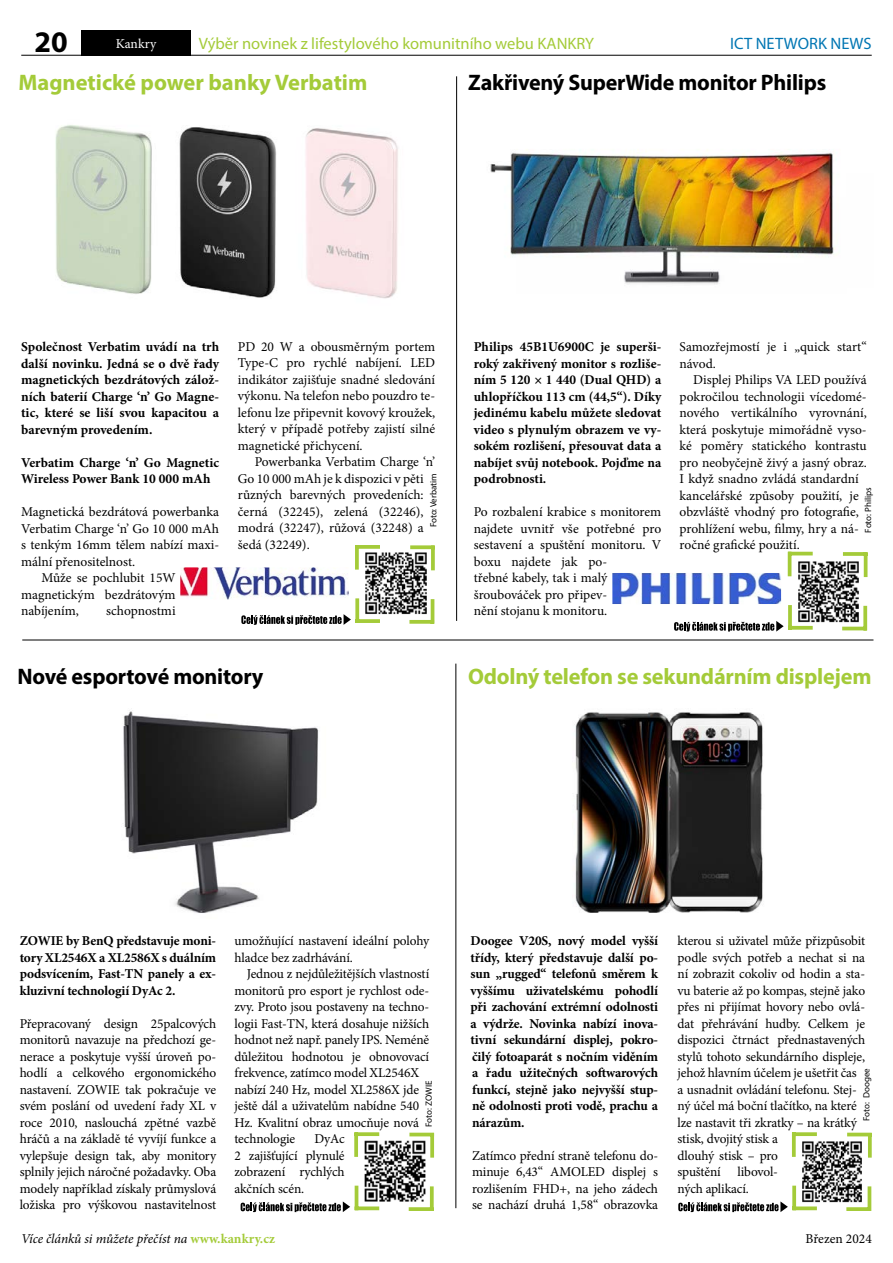
<style>
.page{position:relative;width:893px;height:1263px;background:#fff}
.page>*{position:absolute;margin:0;border:0;box-sizing:border-box;transform-origin:0 0}
.t1{font:700 30px "Myriad Pro";color:#000}
.t2{font:700 22.5px "Myriad Pro";letter-spacing:-.01em;color:#a4cb39}
.t3{font:700 22.5px "Myriad Pro";letter-spacing:-.01em;color:#000}
.t4{font:16.5px "Myriad Pro";color:#a4cb39}
.t5{font:16.5px "Myriad Pro";color:#0176b3}
.t6{font:13.5px/16.5px "Minion Pro";letter-spacing:-.01em;color:#000}
.t7{font:700 13.5px/16.5px "Minion Pro";letter-spacing:-.005em;color:#000;text-align:justify}
.t8{font:italic 13.5px "Minion Pro";letter-spacing:-.01em;color:#000}
.t9{font:13.5px "Minion Pro";letter-spacing:.005em;color:#fff}
.t10{font:9px "Myriad Pro";color:#000}
.s1{font-weight:700;font-style:normal;color:#a4cb39}
</style>
<div class="page">
<hr style="left:21px;top:55px;width:851px;height:1px;background:#000">
<div style="left:81px;top:30px;width:110px;height:26px;background:#000"></div>
<hr style="left:22px;top:640px;width:851px;height:1px;background:#000">
<hr style="left:455px;top:664px;width:1px;height:544px;background:#000">
<svg style="left:358px;top:1132px;width:21px;height:4px"></svg>
<svg style="left:354px;top:1132px;width:4px;height:25px"></svg>
<svg style="left:358px;top:1206px;width:21px;height:4px"></svg>
<hr style="left:355px;top:1186px;width:3px;height:24px;background:#a4cb39">
<hr style="left:409px;top:1133px;width:25px;height:3px;background:#a4cb39">
<svg style="left:430px;top:1136px;width:4px;height:21px"></svg>
<svg style="left:409px;top:1207px;width:21px;height:4px"></svg>
<svg style="left:430px;top:1186px;width:4px;height:25px"></svg>
<svg style="left:241px;top:1201px;width:109px;height:11px"></svg>
<svg style="left:796px;top:1132px;width:21px;height:4px"></svg>
<svg style="left:792px;top:1132px;width:4px;height:25px"></svg>
<svg style="left:796px;top:1206px;width:21px;height:4px"></svg>
<svg style="left:792px;top:1186px;width:4px;height:24px"></svg>
<hr style="left:847px;top:1133px;width:25px;height:3px;background:#a4cb39">
<svg style="left:868px;top:1136px;width:4px;height:21px"></svg>
<svg style="left:846px;top:1207px;width:22px;height:4px"></svg>
<hr style="left:868px;top:1186px;width:3px;height:25px;background:#a4cb39">
<svg style="left:678px;top:1201px;width:110px;height:11px"></svg>
<img style="left:802px;top:1141px;width:60px;height:62px">
<img style="left:364px;top:1140px;width:62px;height:62px">
<hr style="left:456px;top:76px;width:1px;height:545px;background:#000">
<svg style="left:359px;top:545px;width:21px;height:4px"></svg>
<svg style="left:355px;top:545px;width:4px;height:25px"></svg>
<svg style="left:359px;top:619px;width:21px;height:4px"></svg>
<svg style="left:355px;top:598px;width:4px;height:25px"></svg>
<svg style="left:410px;top:545px;width:25px;height:4px"></svg>
<svg style="left:431px;top:546px;width:4px;height:24px"></svg>
<svg style="left:409px;top:620px;width:22px;height:4px"></svg>
<hr style="left:431px;top:599px;width:3px;height:25px;background:#a4cb39">
<svg style="left:241px;top:614px;width:110px;height:11px"></svg>
<hr style="left:788px;top:552px;width:25px;height:3px;background:#a4cb39">
<hr style="left:788px;top:552px;width:3px;height:24px;background:#a4cb39">
<svg style="left:792px;top:626px;width:21px;height:4px"></svg>
<svg style="left:788px;top:605px;width:4px;height:25px"></svg>
<svg style="left:843px;top:552px;width:21px;height:4px"></svg>
<hr style="left:864px;top:552px;width:3px;height:25px;background:#a4cb39">
<hr style="left:842px;top:627px;width:25px;height:3px;background:#a4cb39">
<svg style="left:863px;top:606px;width:4px;height:21px"></svg>
<svg style="left:674px;top:621px;width:110px;height:11px"></svg>
<img style="left:798px;top:561px;width:61px;height:62px">
<img style="left:365px;top:552px;width:62px;height:63px">
<img style="left:180px;top:567px;width:169px;height:32px">
<img style="left:574px;top:712px;width:189px;height:201px">
<img style="left:123px;top:711px;width:196px;height:202px">
<img style="left:490px;top:150px;width:346px;height:135px">
<img style="left:55px;top:125px;width:343px;height:174px">
<img style="left:612px;top:573px;width:169px;height:31px">
<h1 class="t1" style="left:35px;top:23px;width:35px">20</h1>
<p class="t9" style="left:116px;top:34px;width:42px">Kankry</p>
<p class="t4" style="left:199px;top:33px;width:397px">Výběr novinek z lifestylového komunitního webu KANKRY</p>
<p class="t5" style="left:730px;top:33px;width:143px">ICT NETWORK NEWS</p>
<h2 class="t2" style="left:18px;top:68px;width:351px">Magnetické power banky Verbatim</h2>
<h2 class="t3" style="left:468px;top:68px;width:360px">Zakřivený SuperWide monitor Philips</h2>
<p class="t7" style="left:21px;top:338px;width:200px">Společnost Verbatim uvádí na trh další novinku. Jedná se o dvě řady magnetických bezdrátových zálož&shy;ních baterií Charge ‘n’ Go Magne&shy;tic, které se liší svou kapacitou a barevným provedením.</p>
<p class="t7" style="left:21px;top:454px;width:199px">Verbatim Charge ‘n’ Go Magnetic<br>Wireless Power Bank 10 000 mAh</p>
<p class="t6" style="left:21px;top:503px;width:200px">Magnetická bezdrátová powerbanka</p>
<p class="t6" style="left:21px;top:520px;width:199px">Verbatim Charge ‘n’ Go 10 000 mAh</p>
<p class="t6" style="left:21px;top:536px;width:200px">s tenkým 16mm tělem nabízí maxi-</p>
<p class="t6" style="left:21px;top:553px;width:116px">mální přenositelnost.</p>
<p class="t6" style="left:42px;top:569px;width:136px">Může se pochlubit 15W</p>
<p class="t6" style="left:21px;top:586px;width:156px">magnetickým bezdrátovým</p>
<p class="t6" style="left:21px;top:602px;width:59px">nabíjením,</p>
<p class="t6" style="left:106px;top:602px;width:71px">schopnostmi</p>
<p class="t6" style="left:238px;top:338px;width:199px;text-align:justify">PD 20 W a obousměrným portem Type-C pro rychlé nabíjení. LED indikátor zajišťuje snadné sledování výkonu. Na telefon nebo pouzdro te&shy;lefonu lze připevnit kovový kroužek, který v případě potřeby zajistí silné magnetické přichycení.</p>
<p class="t6" style="left:238px;top:454px;width:199px;text-indent:17px">Powerbanka Verbatim Charge ‘n’<br>Go 10 000 mAh je k dispozici v pěti různých barevných provedeních: černá (32245), zelená (32246), modrá (32247), růžová (32248) a šedá (32249).</p>
<p class="t10" style="left:428px;top:527px;width:56px;rotate:-90deg">Foto: Verbatim</p>
<h2 class="t3" style="left:18px;top:662px;width:247px">Nové esportové monitory</h2>
<p class="t7" style="left:474px;top:338px;width:189px">Philips 45B1U6900C je superši&shy;roký zakřivený monitor s rozliše&shy;ním 5 120 × 1 440 (Dual QHD) a uhlopříčkou 113 cm (44,5“). Díky jedinému kabelu můžete sledovat video s plynulým obrazem ve vy&shy;sokém rozlišení, přesouvat data a nabíjet svůj notebook. Pojďme na podrobnosti.</p>
<p class="t6" style="left:474px;top:504px;width:189px">Po rozbalení krabice s monitorem najdete uvnitř vše potřebné pro sestavení a spuštění monitoru. V boxu najdete jak po-<br>třebné kabely, tak i malý šroubováček pro připev-<br>nění stojanu k monitoru.</p>
<p class="t6" style="left:680px;top:338px;width:189px">Samozřejmostí je i „quick start“ návod.</p>
<p class="t6" style="left:680px;top:371px;width:189px;text-indent:14px">Displej Philips VA LED používá pokročilou technologii vícedomé&shy;nového vertikálního vyrovnání, která poskytuje mimořádně vyso&shy;ké poměry statického kontrastu pro neobyčejně živý a jasný obraz.<br>I když snadno zvládá standardní kancelářské způsoby použití, je obzvláště vhodný pro fotografie, prohlížení webu, filmy, hry a ná&shy;ročné grafické použití.</p>
<p class="t10" style="left:862px;top:533px;width:47px;rotate:-90deg">Foto: Philips</p>
<h2 class="t2" style="left:468px;top:662px;width:405px">Odolný telefon se sekundárním displejem</h2>
<p class="t7" style="left:20px;top:932px;width:198px">ZOWIE by BenQ představuje moni&shy;tory XL2546X a XL2586X s duálním podsvícením, Fast-TN panely a ex&shy;kluzivní technologií DyAc 2.</p>
<p class="t6" style="left:20px;top:1015px;width:198px;text-align:justify">Přepracovaný design 25palcových monitorů navazuje na předchozí ge&shy;nerace a poskytuje vyšší úroveň po&shy;hodlí a celkového ergonomického nastavení. ZOWIE tak pokračuje ve svém poslání od uvedení řady XL v roce 2010, naslouchá zpětné vazbě hráčů a na základě té vyvíjí funkce a vylepšuje design tak, aby monitory splnily jejich náročné požadavky. Oba modely například získaly průmyslová ložiska pro výškovou nastavitelnost</p>
<p class="t6" style="left:234px;top:932px;width:196px">umožňující nastavení ideální polohy hladce bez zadrhávání.</p>
<p class="t6" style="left:234px;top:965px;width:196px;text-indent:12px">Jednou z nejdůležitějších vlastností monitorů pro esport je rychlost ode&shy;zvy. Proto jsou postaveny na techno&shy;logii Fast-TN, která dosahuje nižších hodnot než např. panely IPS. Neméně důležitou hodnotou je obnovovací frekvence, zatímco model XL2546X nabízí 240 Hz, model XL2586X jde ještě dál a uživatelům nabídne 540<br>Hz. Kvalitní obraz umocňuje nová technologie</p>
<p class="t10" style="left:423px;top:1127px;width:47px;rotate:-90deg">Foto: ZOWIE</p>
<p class="t6" style="left:234px;top:1130px;width:112px;text-align:justify;text-indent:80px">DyAc 2 zajišťující plynulé zobrazení rychlých akčních scén.</p>
<p class="t7" style="left:471px;top:932px;width:189px">Doogee V20S, nový model vyšší třídy, který představuje další po&shy;sun „rugged“ telefonů směrem k vyššímu uživatelskému pohodlí při zachování extrémní odolnosti a výdrže. Novinka nabízí inova&shy;tivní sekundární displej, pokro&shy;čilý fotoaparát s nočním viděním a řadu užitečných softwarových funkcí, stejně jako nejvyšší stup&shy;ně odolnosti proti vodě, prachu a nárazům.</p>
<p class="t6" style="left:472px;top:1147px;width:188px;text-align:justify">Zatímco přední straně telefonu do&shy;minuje 6,43“ AMOLED displej s rozlišením FHD+, na jeho zádech se nachází druhá 1,58“ obrazovka</p>
<p class="t6" style="left:678px;top:932px;width:189px">kterou si uživatel může přizpůsobit podle svých potřeb a nechat si na ní zobrazit cokoliv od hodin a sta&shy;vu baterie až po kompas, stejně jako přes ni přijímat hovory nebo ovlá&shy;dat přehrávání hudby. Celkem je dispozici čtrnáct přednastavených stylů tohoto sekundárního displeje, jehož hlavním účelem je ušetřit čas a usnadnit ovládání telefonu. Stej&shy;ný účel má boční tlačítko, na které lze nastavit tři zkratky – na krátký stisk, dvojitý stisk a<br>dlouhý stisk – pro<br>spuštění libovol-<br>ných aplikací.</p>
<p class="t10" style="left:861px;top:1121px;width:54px;rotate:-90deg">Foto: Doogee</p>
<p class="t8" style="left:21px;top:1230px;width:255px">Více článků si můžete přečíst na <span class="s1">www.kankry.cz</span></p>
<p class="t6" style="left:806px;top:1231px;width:68px">Březen 2024</p>
</div>
